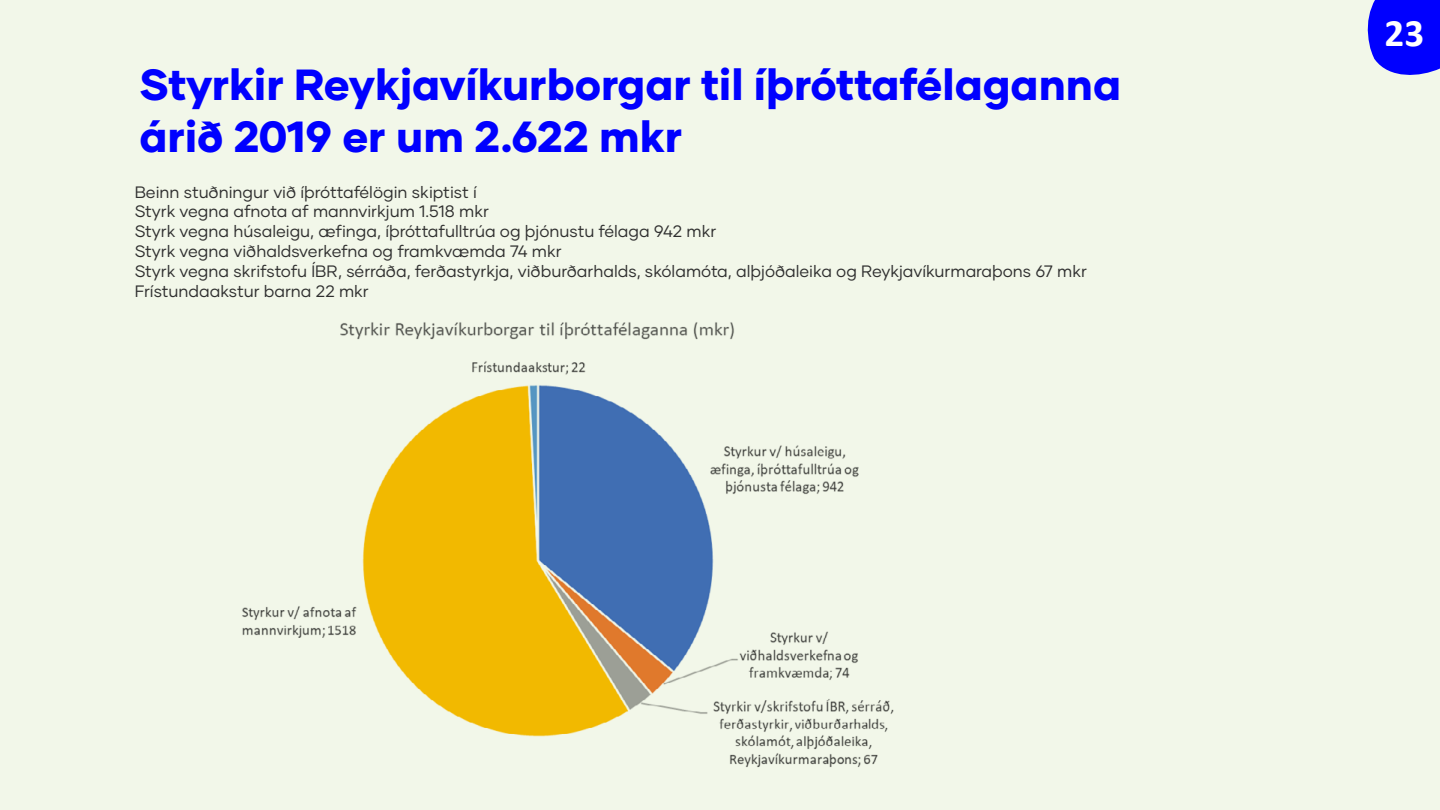
<style>
.page{position:relative;width:1440px;height:810px;background:#f2f7e9}
.page>*{position:absolute;margin:0;border:0;box-sizing:border-box;transform-origin:0 0}
.t1{font:800 43.5px/52.2px "Gilmer";color:#00f}
.t2{font:700 39px "Calibri";color:#fff}
.t3{font:16.5px/19.8px "Gilmer";color:#2f2f2f}
</style>
<div class="page">
<svg style="left:1367px;top:0;width:73px;height:75px;background:#1717fc"></svg>
<img style="left:242px;top:322px;width:652px;height:446px">
<h1 class="t1" style="left:140px;top:58px;width:983px">Styrkir Reykjavíkurborgar til íþróttafélaganna árið 2019 er um 2.622 mkr</h1>
<p class="t3" style="left:135px;top:182px;width:954px">Beinn stuðningur við íþróttafélögin skiptist í<br>Styrk vegna afnota af mannvirkjum 1.518 mkr<br>Styrk vegna húsaleigu, æfinga, íþróttafulltrúa og þjónustu félaga 942 mkr<br>Styrk vegna viðhaldsverkefna og framkvæmda 74 mkr<br>Styrk vegna skrifstofu ÍBR, sérráða, ferðastyrkja, viðburðarhalds, skólamóta, alþjóðaleika og Reykjavíkurmaraþons 67 mkr Frístundaakstur barna 22 mkr</p>
<h2 class="t2" style="left:1385px;top:9px;width:41px">23</h2>
</div>
